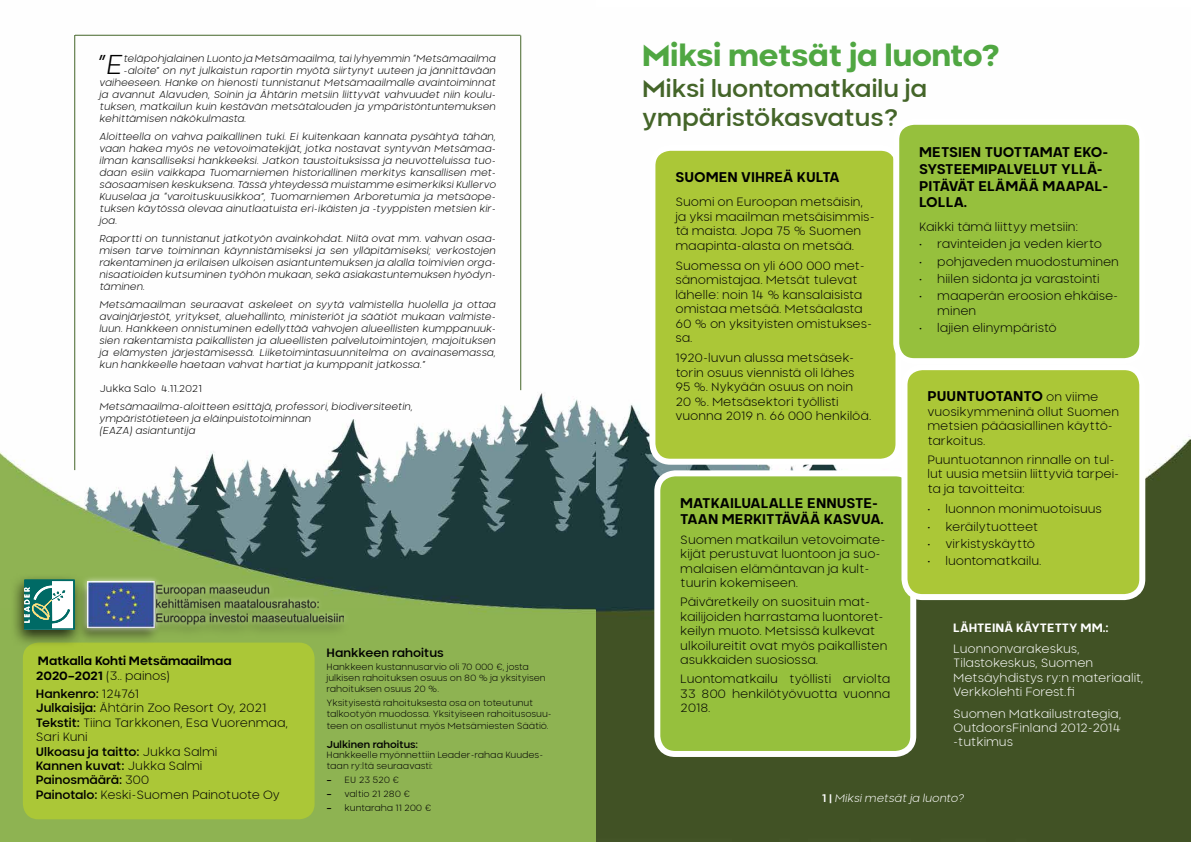
<style>
.page{position:relative;width:1191px;height:842px;background:#fff}
.page>*{position:absolute;margin:0;border:0;box-sizing:border-box;transform-origin:0 0}
.t1{font:800 30px "Neometric Alt";letter-spacing:-.005em;color:#50a742}
.t2{font:italic 300 27.1px "Neometric Alt";color:#000}
.t3{font:500 24px/28.8px "Neometric Alt";color:#446529}
.t4{font:700 14px/16.8px "Neometric Alt";color:#000}
.t5{font:300 12px/14.4px "Neometric Alt";color:#000}
.t6{font:300 12px/14.4px "Neometric Alt";color:#fff}
.t7{font:700 12px/14.4px "Neometric Alt";color:#000}
.t8{font:700 12px "Neometric Alt";color:#fff}
.t9{font:500 12px "Neometric Alt";color:#000}
.t10{font:italic 300 11px "Neometric Alt";letter-spacing:-.01em;color:#fff}
.t11{font:italic 300 10px/12px "Neometric Alt";color:#000;text-align:justify}
.t12{font:300 10px "Neometric Alt";color:#000}
.t13{font:500 10px "Neometric Alt";color:#000}
.t14{font:300 9px/10.8px "Neometric Alt";color:#000}
.s1{font-weight:300}
.s2{font-weight:500}
.s3{font-weight:300;font-size:12px}
.s4{font-weight:500;font-style:normal}
</style>
<div class="page">
<img style="left:595px;top:404px;width:596px;height:438px">
<img style="left:0;top:34px;width:595px;height:808px">
<div style="left:23px;top:643px;width:291px;height:176px;background:#abc737;border-radius:16px"></div>
<div style="left:652px;top:148px;width:246px;height:314px;background:#abc737;border-radius:18px"></div>
<div style="left:649px;top:145px;width:252px;height:320px;border:6px solid #fff;border-radius:18px"></div>
<div style="left:896px;top:122px;width:246px;height:239px;background:#96c03d;border-radius:18px"></div>
<div style="left:893px;top:119px;width:252px;height:245px;border:6px solid #fff;border-radius:18px"></div>
<div style="left:657px;top:473px;width:256px;height:281px;background:#96c03d;border-radius:18px"></div>
<div style="left:654px;top:470px;width:262px;height:287px;border:6px solid #fff;border-radius:18px"></div>
<div style="left:904px;top:367px;width:238px;height:230px;background:#abc737;border-radius:18px"></div>
<div style="left:901px;top:364px;width:244px;height:236px;border:6px solid #fff;border-radius:18px"></div>
<hr style="left:74px;top:35px;width:1px;height:435px;background:#446529">
<hr style="left:75px;top:35px;width:445px;height:1px;background:#446529">
<hr style="left:520px;top:35px;width:1px;height:355px;background:#446529">
<div style="left:76px;top:581px;width:273px;height:63px;background:#4b582f;opacity:.75"></div>
<div style="left:81px;top:575px;width:268px;height:59px;background:#fff;opacity:.75"></div>
<img style="left:87px;top:582px;width:256px;height:46px">
<div style="left:11px;top:574px;width:74px;height:74px;background:#000;opacity:.75"></div>
<svg style="left:24px;top:580px;width:50px;height:51px"></svg>
<h2 class="t2" style="left:96px;top:46px;width:29px">”E</h2>
<p class="t11" style="left:124px;top:52px;width:374px">teläpohjalainen Luonto ja Metsämaailma, tai lyhyemmin “Metsämaailma</p>
<p class="t11" style="left:124px;top:64px;width:374px">-aloite” on nyt julkaistun raportin myötä siirtynyt uuteen ja jännittävään</p>
<p class="t11" style="left:99px;top:76px;width:398px">vaiheeseen. Hanke on hienosti tunnistanut Metsämaailmalle avaintoiminnat</p>
<p class="t11" style="left:99px;top:88px;width:398px">ja avannut Alavuden, Soinin ja Ähtärin metsiin liittyvät vahvuudet niin koulu-</p>
<p class="t11" style="left:99px;top:100px;width:398px">tuksen, matkailun kuin kestävän metsätalouden ja ympäristöntuntemuksen</p>
<p class="t11" style="left:99px;top:112px;width:148px">kehittämisen näkökulmasta.</p>
<p class="t11" style="left:99px;top:130px;width:398px">Aloitteella on vahva paikallinen tuki. Ei kuitenkaan kannata pysähtyä tähän, vaan hakea myös ne vetovoimatekijät, jotka nostavat syntyvän Metsämaa&shy;ilman kansalliseksi hankkeeksi. Jatkon taustoituksissa ja neuvotteluissa tuo&shy;daan esiin vaikkapa Tuomarniemen historiallinen merkitys kansallisen met&shy;säosaamisen keskuksena. Tässä yhteydessä muistamme esimerkiksi Kullervo Kuuselaa ja “varoituskuusikkoa”, Tuomarniemen Arboretumia ja metsäope&shy;tuksen käytössä olevaa ainutlaatuista eri-ikäisten ja -tyyppisten metsien kir&shy;joa.</p>
<p class="t11" style="left:99px;top:232px;width:398px">Raportti on tunnistanut jatkotyön avainkohdat. Niitä ovat mm. vahvan osaa&shy;misen tarve toiminnan käynnistämiseksi ja sen ylläpitämiseksi; verkostojen rakentaminen ja erilaisen ulkoisen asiantuntemuksen ja alalla toimivien orga&shy;nisaatioiden kutsuminen työhön mukaan, sekä asiakastuntemuksen hyödyn&shy;täminen.</p>
<p class="t11" style="left:99px;top:298px;width:398px">Metsämaailman seuraavat askeleet on syytä valmistella huolella ja ottaa avainjärjestöt, yritykset, aluehallinto, ministeriöt ja säätiöt mukaan valmiste&shy;luun. Hankkeen onnistuminen edellyttää vahvojen alueellisten kumppanuuk&shy;sien rakentamista paikallisten ja alueellisten palvelutoimintojen, majoituksen ja elämysten järjestämisessä. Liiketoimintasuunnitelma on avainasemassa, kun hankkeelle haetaan vahvat hartiat ja kumppanit jatkossa.”</p>
<p class="t12" style="left:99px;top:382px;width:104px">Jukka Salo 4.11.2021</p>
<p class="t11" style="left:99px;top:400px;width:315px;text-align:left">Metsämaailma-aloitteen esittäjä, professori, biodiversiteetin, ympäristötieteen ja eläinpuistotoiminnan<br>(EAZA) asiantuntija</p>
<p class="t7" style="left:36px;top:653px;width:197px">Matkalla Kohti Metsämaailmaa<br>2020–2021 <span class="s1">(3.. painos)</span></p>
<p class="t5" style="left:36px;top:686px;width:254px"><span class="s2">Hankenro:</span> 124761<br><span class="s2">Julkaisija:</span> Ähtärin Zoo Resort Oy, 2021<br><span class="s2">Tekstit:</span> Tiina Tarkkonen, Esa Vuorenmaa,<br>Sari Kuni<br><span class="s2">Ulkoasu ja taitto:</span> Jukka Salmi<br><span class="s2">Kannen kuvat:</span> Jukka Salmi<br><span class="s2">Painosmäärä:</span> 300<br><span class="s2">Painotalo:</span> Keski-Suomen Painotuote Oy</p>
<p class="t9" style="left:326px;top:644px;width:119px">Hankkeen rahoitus</p>
<p class="t14" style="left:326px;top:661px;width:221px">Hankkeen kustannusarvio oli 70 000 €, josta julkisen rahoituksen osuus on 80 % ja yksityisen rahoituksen osuus 20 %.</p>
<p class="t14" style="left:326px;top:697px;width:227px">Yksityisestä rahoituksesta osa on toteutunut talkootyön muodossa. Yksityiseen rahoitusosuu-</p>
<p class="t14" style="left:326px;top:720px;width:224px">teen on osallistunut myös Metsämiesten Säätiö.</p>
<p class="t13" style="left:326px;top:737px;width:93px">Julkinen rahoitus:</p>
<p class="t14" style="left:326px;top:749px;width:218px">Hankkeelle myönnettiin Leader-rahaa Kuudes&shy;taan ry:ltä seuraavasti:</p>
<p class="t14" style="left:326px;top:774px;width:74px"><span class="s2">–</span> EU 23 520 €</p>
<p class="t14" style="left:326px;top:788px;width:85px"><span class="s2">–</span> valtio 21 280 €</p>
<p class="t14" style="left:326px;top:802px;width:106px"><span class="s2">–</span> kuntaraha 11 200 €</p>
<h1 class="t1" style="left:642px;top:35px;width:359px">Miksi metsät ja luonto?</h1>
<h3 class="t3" style="left:642px;top:74px;width:286px">Miksi luontomatkailu ja ympäristökasvatus?</h3>
<h3 class="t4" style="left:675px;top:168px;width:166px">SUOMEN VIHREÄ KULTA</h3>
<p class="t5" style="left:675px;top:194px;width:201px">Suomi on Euroopan metsäisin, ja yksi maailman metsäisimmis&shy;tä maista. Jopa 75 % Suomen maapinta-alasta on metsää.</p>
<p class="t5" style="left:675px;top:258px;width:198px">Suomessa on yli 600 000 met&shy;sänomistajaa. Metsät tulevat lähelle: noin 14 % kansalaisista omistaa metsää. Metsäalasta<br>60 % on yksityisten omistukses&shy;sa.</p>
<p class="t5" style="left:675px;top:350px;width:197px">1920-luvun alussa metsäsek&shy;torin osuus viennistä oli lähes<br>95 %. Nykyään osuus on noin<br>20 %. Metsäsektori työllisti vuonna 2019 n. 66 000 henkilöä.</p>
<h3 class="t4" style="left:919px;top:143px;width:191px">METSIEN TUOTTAMAT EKO-<br>SYSTEEMIPALVELUT YLLÄ-<br>PITÄVÄT ELÄMÄÄ MAAPAL-<br>LOLLA.</h3>
<p class="t5" style="left:919px;top:219px;width:161px">Kaikki tämä liittyy metsiin:</p>
<p class="t5" style="left:919px;top:236px;width:184px">• ravinteiden ja veden kierto</p>
<p class="t5" style="left:919px;top:254px;width:201px">• pohjaveden muodostuminen</p>
<p class="t5" style="left:919px;top:271px;width:182px">• hiilen sidonta ja varastointi</p>
<p class="t5" style="left:937px;top:288px;width:183px;text-indent:-18px">• maaperän eroosion ehkäise&shy;minen</p>
<p class="t5" style="left:919px;top:320px;width:139px">• lajien elinympäristö</p>
<h3 class="t4" style="left:927px;top:388px;width:172px">PUUNTUOTANTO <span class="s3">on viime</span></h3>
<p class="t5" style="left:927px;top:404px;width:193px">vuosikymmeninä ollut Suomen metsien pääasiallinen käyttö&shy;tarkoitus.</p>
<p class="t5" style="left:927px;top:452px;width:193px">Puuntuotannon rinnalle on tul&shy;lut uusia metsiin liittyviä tarpei&shy;ta ja tavoitteita:</p>
<p class="t5" style="left:927px;top:501px;width:176px">• luonnon monimuotoisuus</p>
<p class="t5" style="left:927px;top:518px;width:112px">• keräilytuotteet</p>
<p class="t5" style="left:927px;top:536px;width:109px">• virkistyskäyttö</p>
<p class="t5" style="left:927px;top:553px;width:115px">• luontomatkailu.</p>
<h3 class="t4" style="left:680px;top:494px;width:205px">MATKAILUALALLE ENNUSTE-<br>TAAN MERKITTÄVÄÄ KASVUA.</h3>
<p class="t5" style="left:680px;top:532px;width:207px">Suomen matkailun vetovoimate&shy;kijät perustuvat luontoon ja suo&shy;malaisen elämäntavan ja kult&shy;tuurin kokemiseen.</p>
<p class="t5" style="left:680px;top:594px;width:209px">Päiväretkeily on suosituin mat&shy;kailijoiden harrastama luontoret&shy;keilyn muoto. Metsissä kulkevat ulkoilureitit ovat myös paikallisten asukkaiden suosiossa.</p>
<p class="t5" style="left:680px;top:671px;width:211px;text-align:justify">Luontomatkailu työllisti arviolta 33 800 henkilötyövuotta vuonna 2018.</p>
<p class="t8" style="left:953px;top:619px;width:157px">LÄHTEINÄ KÄYTETTY MM.:</p>
<p class="t6" style="left:953px;top:641px;width:192px">Luonnonvarakeskus,<br>Tilastokeskus, Suomen<br>Metsäyhdistys ry:n materiaalit,<br>Verkkolehti Forest.fi</p>
<p class="t6" style="left:953px;top:705px;width:169px;text-align:justify">Suomen Matkailustrategia, OutdoorsFinland 2012-2014 -tutkimus</p>
<p class="t10" style="left:822px;top:790px;width:144px"><span class="s4">1 |</span> Miksi metsät ja luonto?</p>
</div>
